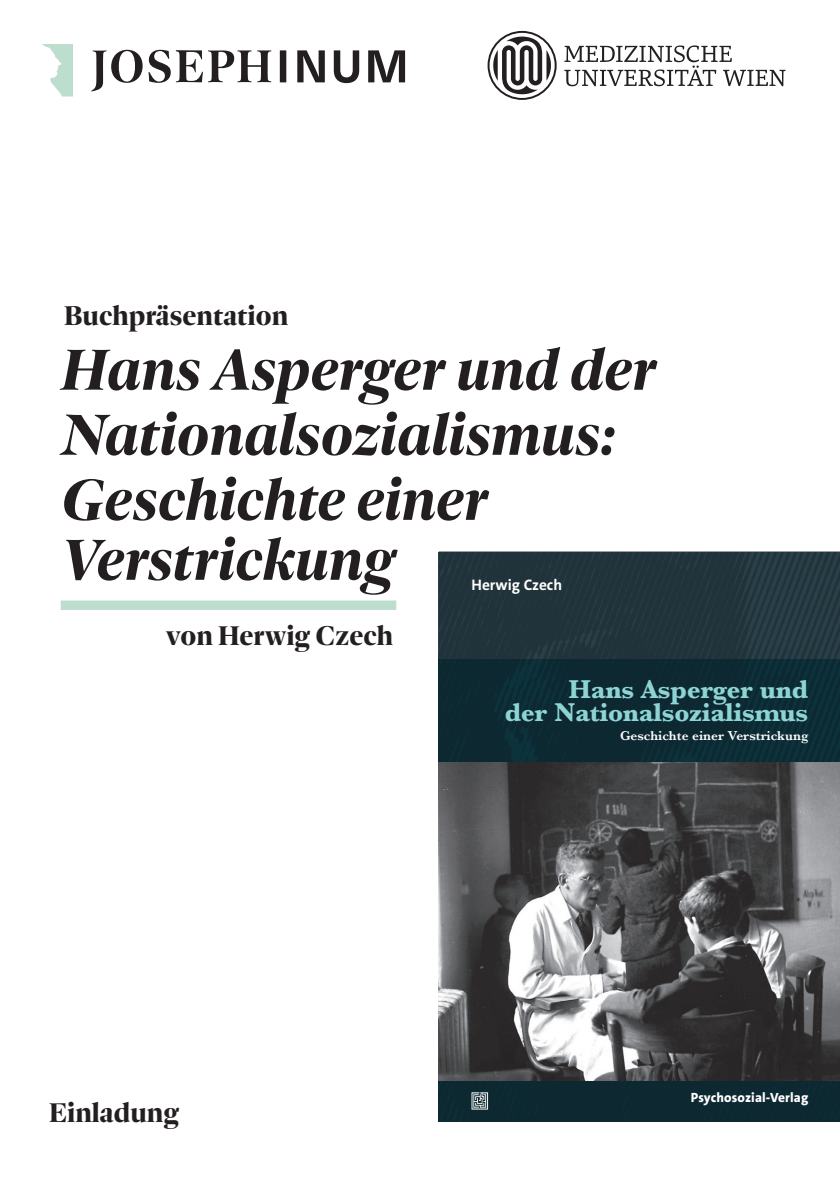
<style>
.page{position:relative;width:840px;height:1191px;background:#fff}
.page>*{position:absolute;margin:0;border:0;box-sizing:border-box;transform-origin:0 0}
.Heading_2{font:italic 700 59.8px/65px "Dejanire Headline";color:#231f20}
.Heading_2-2{font:700 28px "Dejanire Headline";color:#231f20}
.t1{font:700 26.8px/23px "Baskerville";letter-spacing:-.01em;color:#8ed4d5;text-align:right}
.t2{font:700 15.4px "The Sans";color:#fff}
.t3{font:600 13.4px "Baskerville";color:#fff}
.t4{font:800 13.4px "The Sans";letter-spacing:.01em;color:#fff}
</style>
<div class="page">
<svg style="left:487px;top:31px;width:69px;height:69px"></svg>
<svg style="left:564px;top:45px;width:221px;height:41px"></svg>
<svg style="left:280px;top:50px;width:125px;height:33px"></svg>
<svg style="left:91px;top:50px;width:180px;height:41px"></svg>
<svg style="left:42px;top:44px;width:31px;height:52px"></svg>
<div style="left:61px;top:600px;width:335px;height:10px;background:#bdddcf"></div>
<img style="left:439px;top:551px;width:400px;height:570px">
<img style="left:439px;top:659px;width:400px;height:421px">
<svg style="left:471px;top:1092px;width:17px;height:17px"></svg>
<svg style="left:438px;top:551px;width:1px;height:571px"></svg>
<p class="Heading_2-2" style="left:64px;top:298px;width:226px">Buchpräsentation</p>
<p class="Heading_2" style="left:61px;top:337px;width:597px">Hans Asperger und der<br>Nationalsozialismus:<br>Geschichte einer</p>
<p class="Heading_2" style="left:61px;top:527px;width:337px">Verstrickung</p>
<p class="Heading_2-2" style="left:166px;top:618px;width:228px">von Herwig Czech</p>
<p class="t1" style="left:504px;top:678px;width:305px">Hans Asperger und<br>der Nationalsozialismus</p>
<p class="t3" style="left:620px;top:726px;width:189px">Geschichte einer Verstrickung</p>
<p class="t2" style="left:471px;top:575px;width:92px">Herwig Czech</p>
<p class="Heading_2-2" style="left:49px;top:1095px;width:132px">Einladung</p>
<p class="t4" style="left:690px;top:1088px;width:119px">Psychosozial-Verlag</p>
</div>
